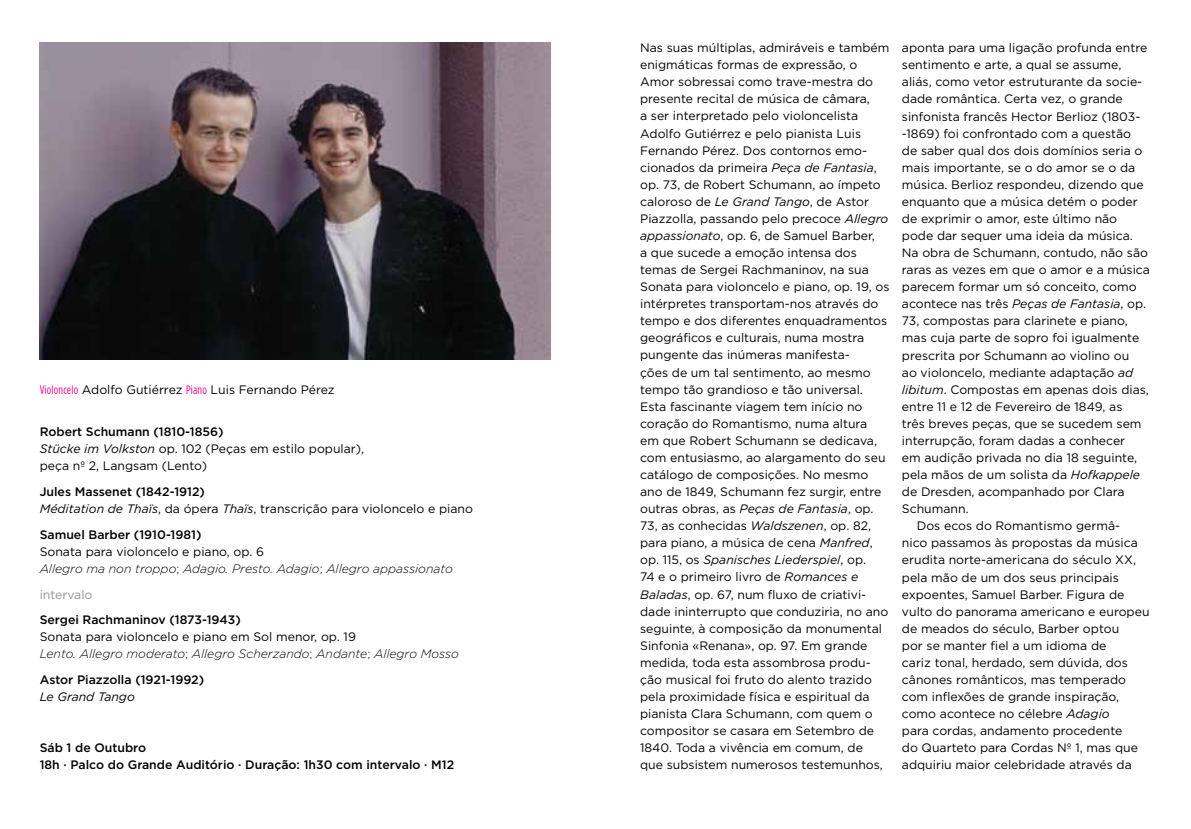
<style>
.page{position:relative;width:1191px;height:829px;background:#fff}
.page>*{position:absolute;margin:0;border:0;box-sizing:border-box;transform-origin:0 0}
.t1{font:12.25px/17.2px "Gotham";color:#000}
.t2{font:italic 300 12.25px/17.2px "Gotham";color:#000}
.t3{font:500 12.25px/17.2px "Gotham";color:#000}
.t4{font:italic 12.25px "Gotham";color:#000}
.t5{font:12.25px "Gotham";color:#939598}
.s1{font-family:"Gotham Condensed";color:#ec008c}
.s2{font-weight:500}
.s3{font-style:italic}
.s4{font-weight:400;font-style:normal}
.s5{font-style:normal}
</style>
<div class="page">
<img style="left:40px;top:42px;width:511px;height:317px">
<p class="t1" style="left:40px;top:380px;width:296px"><span class="s1">Violoncelo</span> Adolfo Gutiérrez <span class="s1">Piano</span> Luis Fernando Pérez</p>
<p class="t1" style="left:40px;top:423px;width:326px"><span class="s2">Robert Schumann (1810-1856)<br></span><span class="s3">Stücke im Volkston</span> op. 102 (Peças em estilo popular), peça nº 2, Langsam (Lento)</p>
<p class="t1" style="left:40px;top:483px;width:435px"><span class="s2">Jules Massenet (1842-1912)<br></span><span class="s3">Méditation de Thaïs</span>, da ópera <span class="s3">Thaïs</span>, transcrição para violoncelo e piano</p>
<p class="t3" style="left:40px;top:525px;width:163px">Samuel Barber (1910-1981)</p>
<p class="t2" style="left:40px;top:542px;width:415px"><span class="s4">Sonata para violoncelo e piano, op. 6<br></span>Allegro ma non troppo<span class="s5">;</span> Adagio. Presto. Adagio<span class="s5">;</span> Allegro appassionato</p>
<p class="t5" style="left:40px;top:586px;width:54px">intervalo</p>
<p class="t3" style="left:40px;top:611px;width:203px">Sergei Rachmaninov (1873-1943)</p>
<p class="t2" style="left:40px;top:628px;width:421px"><span class="s4">Sonata para violoncelo e piano em Sol menor, op. 19<br></span>Lento. Allegro moderato<span class="s5">;</span> Allegro Scherzando<span class="s5">;</span> Andante<span class="s5">;</span> Allegro Mosso</p>
<p class="t3" style="left:40px;top:670px;width:166px">Astor Piazzolla (1921-1992)</p>
<p class="t4" style="left:40px;top:688px;width:97px">Le Grand Tango</p>
<p class="t3" style="left:40px;top:739px;width:416px">Sáb 1 de Outubro<br>18h · Palco do Grande Auditório · Duração: 1h30 com intervalo · M12</p>
<p class="t1" style="left:640px;top:39px;width:251px">Nas suas múltiplas, admiráveis e também enigmáticas formas de expressão, o Amor sobressai como trave-mestra do presente recital de música de câmara,<br>a ser interpretado pelo violoncelista Adolfo Gutiérrez e pelo pianista Luis Fernando Pérez. Dos contornos emo&shy;cionados da primeira <span class="s3">Peça de Fantasia</span>, op. 73, de Robert Schumann, ao ímpeto caloroso de <span class="s3">Le Grand Tango</span>, de Astor Piazzolla, passando pelo precoce <span class="s3">Allegro appassionato</span>, op. 6, de Samuel Barber,<br>a que sucede a emoção intensa dos temas de Sergei Rachmaninov, na sua Sonata para violoncelo e piano, op. 19, os intérpretes transportam-nos através do tempo e dos diferentes enquadramentos geográficos e culturais, numa mostra pungente das inúmeras manifesta-<br>ções de um tal sentimento, ao mesmo tempo tão grandioso e tão universal.<br>Esta fascinante viagem tem início no coração do Romantismo, numa altura<br>em que Robert Schumann se dedicava, com entusiasmo, ao alargamento do seu catálogo de composições. No mesmo ano de 1849, Schumann fez surgir, entre outras obras, as <span class="s3">Peças de Fantasia</span>, op.<br>73, as conhecidas <span class="s3">Waldszenen</span>, op. 82, para piano, a música de cena <span class="s3">Manfred</span>, op. 115, os <span class="s3">Spanisches Liederspiel</span>, op.<br>74 e o primeiro livro de <span class="s3">Romances e Baladas</span>, op. 67, num fluxo de criativi&shy;dade ininterrupto que conduziria, no ano seguinte, à composição da monumental Sinfonia «Renana», op. 97. Em grande medida, toda esta assombrosa produ&shy;ção musical foi fruto do alento trazido pela proximidade física e espiritual da pianista Clara Schumann, com quem o compositor se casara em Setembro de 1840. Toda a vivência em comum, de<br>que subsistem numerosos testemunhos,</p>
<p class="t1" style="left:902px;top:39px;width:247px">aponta para uma ligação profunda entre</p>
<p class="t1" style="left:902px;top:56px;width:221px">sentimento e arte, a qual se assume,</p>
<p class="t1" style="left:902px;top:73px;width:242px">aliás, como vetor estruturante da socie-</p>
<p class="t1" style="left:902px;top:90px;width:222px">dade romântica. Certa vez, o grande</p>
<p class="t1" style="left:902px;top:107px;width:240px">sinfonista francês Hector Berlioz (1803-</p>
<p class="t1" style="left:902px;top:124px;width:231px">‑1869) foi confrontado com a questão</p>
<p class="t1" style="left:902px;top:141px;width:242px">de saber qual dos dois domínios seria o</p>
<p class="t1" style="left:902px;top:158px;width:235px">mais importante, se o do amor se o da</p>
<p class="t1" style="left:902px;top:176px;width:243px">música. Berlioz respondeu, dizendo que</p>
<p class="t1" style="left:902px;top:193px;width:237px">enquanto que a música detém o poder</p>
<p class="t1" style="left:902px;top:210px;width:217px">de exprimir o amor, este último não</p>
<p class="t1" style="left:902px;top:227px;width:232px">pode dar sequer uma ideia da música.</p>
<p class="t1" style="left:902px;top:244px;width:247px">Na obra de Schumann, contudo, não são</p>
<p class="t1" style="left:902px;top:261px;width:250px">raras as vezes em que o amor e a música</p>
<p class="t1" style="left:902px;top:278px;width:236px">parecem formar um só conceito, como</p>
<p class="t1" style="left:902px;top:295px;width:246px">acontece nas três <span class="s3">Peças de Fantasia</span>, op.</p>
<p class="t1" style="left:902px;top:312px;width:227px">73, compostas para clarinete e piano,</p>
<p class="t1" style="left:902px;top:329px;width:239px">mas cuja parte de sopro foi igualmente</p>
<p class="t1" style="left:902px;top:346px;width:229px">prescrita por Schumann ao violino ou</p>
<p class="t1" style="left:902px;top:363px;width:233px">ao violoncelo, mediante adaptação <span class="s3">ad</span></p>
<p class="t1" style="left:902px;top:380px;width:248px"><span class="s3">libitum</span>. Compostas em apenas dois dias,</p>
<p class="t1" style="left:902px;top:397px;width:222px">entre 11 e 12 de Fevereiro de 1849, as</p>
<p class="t1" style="left:902px;top:414px;width:241px">três breves peças, que se sucedem sem</p>
<p class="t1" style="left:902px;top:431px;width:225px">interrupção, foram dadas a conhecer</p>
<p class="t1" style="left:902px;top:449px;width:237px">em audição privada no dia 18 seguinte,</p>
<p class="t1" style="left:902px;top:466px;width:240px">pela mãos de um solista da <span class="s3">Hofkappele</span></p>
<p class="t1" style="left:902px;top:483px;width:224px">de Dresden, acompanhado por Clara</p>
<p class="t1" style="left:902px;top:500px;width:68px">Schumann.</p>
<p class="t1" style="left:916px;top:517px;width:205px">Dos ecos do Romantismo germâ-</p>
<p class="t1" style="left:902px;top:534px;width:237px">nico passamos às propostas da música</p>
<p class="t1" style="left:902px;top:551px;width:236px">erudita norte-americana do século XX,</p>
<p class="t1" style="left:902px;top:568px;width:218px">pela mão de um dos seus principais</p>
<p class="t1" style="left:902px;top:585px;width:224px">expoentes, Samuel Barber. Figura de</p>
<p class="t1" style="left:902px;top:602px;width:249px">vulto do panorama americano e europeu</p>
<p class="t1" style="left:902px;top:619px;width:219px">de meados do século, Barber optou</p>
<p class="t1" style="left:902px;top:636px;width:206px">por se manter fiel a um idioma de</p>
<p class="t1" style="left:902px;top:653px;width:228px">cariz tonal, herdado, sem dúvida, dos</p>
<p class="t1" style="left:902px;top:670px;width:226px">cânones românticos, mas temperado</p>
<p class="t1" style="left:902px;top:687px;width:219px">com inflexões de grande inspiração,</p>
<p class="t1" style="left:902px;top:704px;width:209px">como acontece no célebre <span class="s3">Adagio</span></p>
<p class="t1" style="left:902px;top:722px;width:222px">para cordas, andamento procedente</p>
<p class="t1" style="left:902px;top:739px;width:237px">do Quarteto para Cordas Nº 1, mas que</p>
<p class="t1" style="left:902px;top:756px;width:231px">adquiriu maior celebridade através da</p>
</div>
